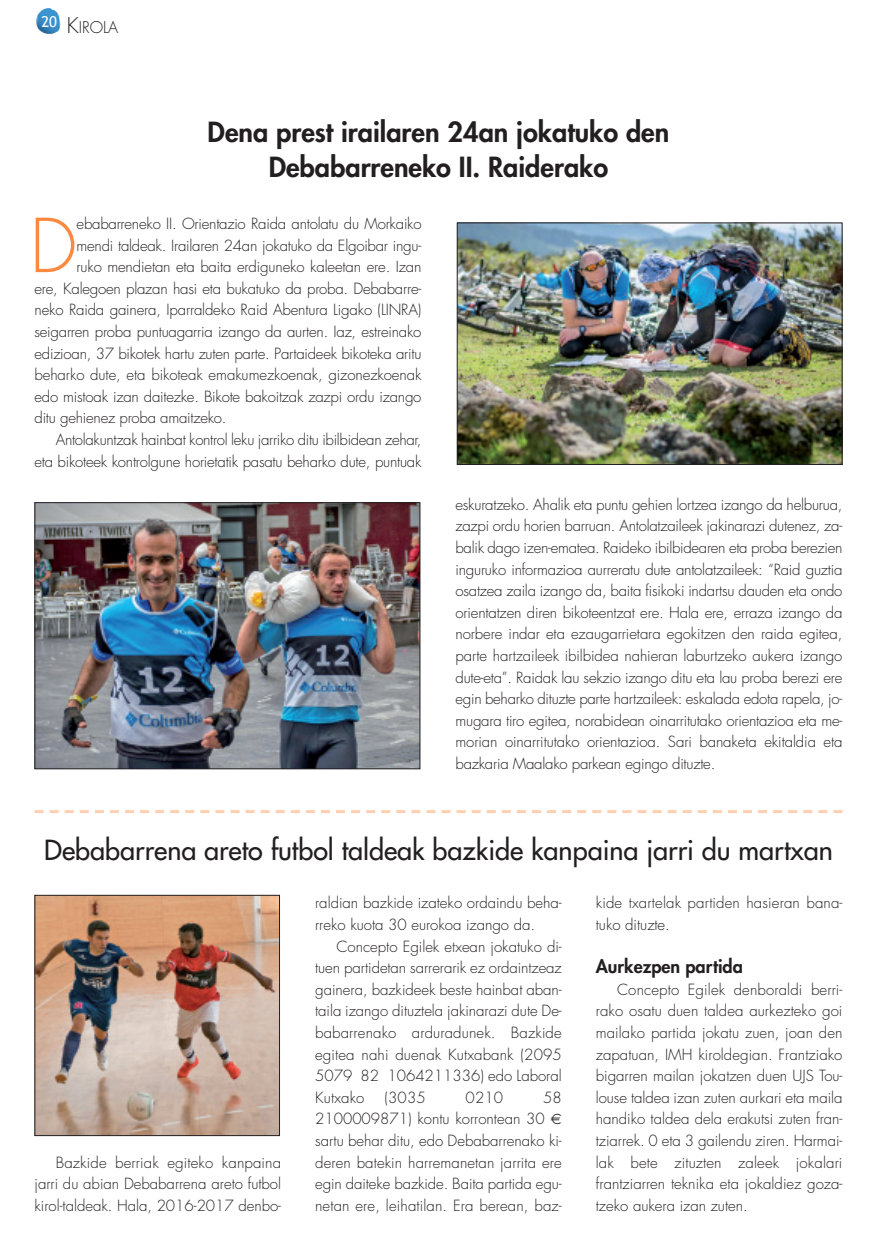
<style>
.page{position:relative;width:877px;height:1247px;background:#fff}
.page>*{position:absolute;margin:0;border:0;box-sizing:border-box;transform-origin:0 0}
.t1{font:300 72.3px "Futura";color:#fd8940}
.t2{font:27px "Futura";color:#231f20}
.t3{font:800 27px/34.5px "Futura";color:#231f20;text-align:center}
.t4{font:800 18px "Futura";color:#231f20}
.t5{font:300 15.75px "Futura";color:#231f20}
.t6{font:300 15px/21.6px "Futura";letter-spacing:-.01em;color:#231f20;text-align:justify}
.t7{font:300 15px/21.6px "Futura";letter-spacing:.01em;color:#231f20}
.t8{font:15px "Trebuchet MS";color:#fff}
.s1{font-size:21px}
</style>
<div class="page">
<img style="left:36px;top:8px;width:24px;height:26px">
<img style="left:459px;top:225px;width:381px;height:238px">
<div style="left:457px;top:223px;width:385px;height:242px;border:1px solid #231f20"></div>
<img style="left:36px;top:504px;width:382px;height:263px">
<div style="left:34px;top:502px;width:386px;height:267px;border:1px solid #231f20"></div>
<svg style="left:34px;top:810px;width:808px;height:3px"></svg>
<img style="left:36px;top:897px;width:242px;height:237px">
<div style="left:34px;top:895px;width:246px;height:241px;border:1px solid #231f20"></div>
<p class="t8" style="left:41px;top:13px;width:17px">20</p>
<p class="t5" style="left:67px;top:20px;width:53px"><span class="s1">K</span>IROLA</p>
<h2 class="t3" style="left:208px;top:117px;width:463px">Dena prest irailaren 24an jokatuko den<br>Debabarreneko II. Raiderako</h2>
<h1 class="t1" style="left:30px;top:212px;width:49px">D</h1>
<p class="t6" style="left:77px;top:214px;width:346px">ebabarreneko II. Orientazio Raida antolatu du Morkaiko</p>
<p class="t6" style="left:77px;top:235px;width:346px">mendi taldeak. Irailaren 24an jokatuko da Elgoibar ingu-</p>
<p class="t6" style="left:77px;top:257px;width:346px">ruko mendietan eta baita erdiguneko kaleetan ere. Izan</p>
<p class="t6" style="left:35px;top:279px;width:388px">ere, Kalegoen plazan hasi eta bukatuko da proba. Debabarre-</p>
<p class="t6" style="left:35px;top:300px;width:388px">neko Raida gainera, Iparraldeko Raid Abentura Ligako (LINRA)</p>
<p class="t6" style="left:35px;top:322px;width:388px">seigarren proba puntuagarria izango da aurten. Iaz, estreinako</p>
<p class="t6" style="left:35px;top:343px;width:388px">edizioan, 37 bikotek hartu zuten parte. Partaideek bikoteka aritu</p>
<p class="t6" style="left:35px;top:365px;width:388px">beharko dute, eta bikoteak emakumezkoenak, gizonezkoenak</p>
<p class="t6" style="left:35px;top:387px;width:388px">edo mistoak izan daitezke. Bikote bakoitzak zazpi ordu izango</p>
<p class="t6" style="left:35px;top:408px;width:194px">ditu gehienez proba amaitzeko.</p>
<p class="t6" style="left:56px;top:430px;width:367px">Antolakuntzak hainbat kontrol leku jarriko ditu ibilbidean zehar,</p>
<p class="t6" style="left:35px;top:452px;width:388px">eta bikoteek kontrolgune horietatik pasatu beharko dute, puntuak</p>
<p class="t6" style="left:455px;top:495px;width:388px">eskuratzeko. Ahalik eta puntu gehien lortzea izango da helburua, zazpi ordu horien barruan. Antolatzaileek jakinarazi dutenez, za&shy;balik dago izen-ematea. Raideko ibilbidearen eta proba berezien inguruko informazioa aurreratu dute antolatzaileek: “Raid guztia osatzea zaila izango da, baita fisikoki indartsu dauden eta ondo orientatzen diren bikoteentzat ere. Hala ere, erraza izango da norbere indar eta ezaugarrietara egokitzen den raida egitea, parte hartzaileek ibilbidea nahieran laburtzeko aukera izango dute-eta”. Raidak lau sekzio izango ditu eta lau proba berezi ere egin beharko dituzte parte hartzaileek: eskalada edota rapela, jo&shy;mugara tiro egitea, norabidean oinarritutako orientazioa eta me&shy;morian oinarritutako orientazioa. Sari banaketa ekitaldia eta bazkaria Maalako parkean egingo dituzte.</p>
<h2 class="t2" style="left:44px;top:836px;width:790px">Debabarrena areto futbol taldeak bazkide kanpaina jarri du martxan</h2>
<p class="t6" style="left:35px;top:1152px;width:248px;text-indent:21px">Bazkide berriak egiteko kanpaina jarri du abian Debabarrena areto futbol kirol-taldeak. Hala, 2016-2017 denbo-</p>
<p class="t6" style="left:315px;top:893px;width:248px">raldian bazkide izateko ordaindu beha&shy;rreko kuota 30 eurokoa izango da.</p>
<p class="t6" style="left:315px;top:936px;width:248px;text-indent:21px">Concepto Egilek etxean jokatuko di&shy;tuen partidetan sarrerarik ez ordaintzeaz gainera, bazkideek beste hainbat aban&shy;taila izango dituztela jakinarazi dute De&shy;babarrenako arduradunek. Bazkide egitea nahi duenak Kutxabank (2095<br>5079 82 1064211336) edo Laboral Kutxako</p>
<p class="t6" style="left:384px;top:1088px;width:43px">(3035</p>
<p class="t6" style="left:466px;top:1088px;width:39px">0210</p>
<p class="t6" style="left:315px;top:1088px;width:248px;text-align:left;text-indent:228px">58<br>2100009871) kontu korrontean 30 sartu behar ditu, edo Debabarrenako ki&shy;deren batekin harremanetan jarrita ere egin daiteke bazkide. Baita partida egu&shy;netan ere, leihatilan. Era berean, baz-</p>
<p class="t7" style="left:596px;top:893px;width:248px">kide txartelak partiden hasieran bana&shy;tuko dituzte.</p>
<p class="t4" style="left:596px;top:958px;width:149px">Aurkezpen partida</p>
<p class="t6" style="left:596px;top:980px;width:248px;text-indent:21px">Concepto Egilek denboraldi berri&shy;rako osatu duen taldea aurkezteko goi mailako partida jokatu zuen, joan den zapatuan, IMH kiroldegian. Frantziako bigarren mailan jokatzen duen UJS Tou&shy;louse taldea izan zuten aurkari eta maila handiko taldea dela erakutsi zuten fran&shy;tziarrek. 0 eta 3 gailendu ziren. Harmai&shy;lak bete zituzten zaleek jokalari frantziarren teknika eta jokaldiez goza&shy;tzeko aukera izan zuten.</p>
</div>
